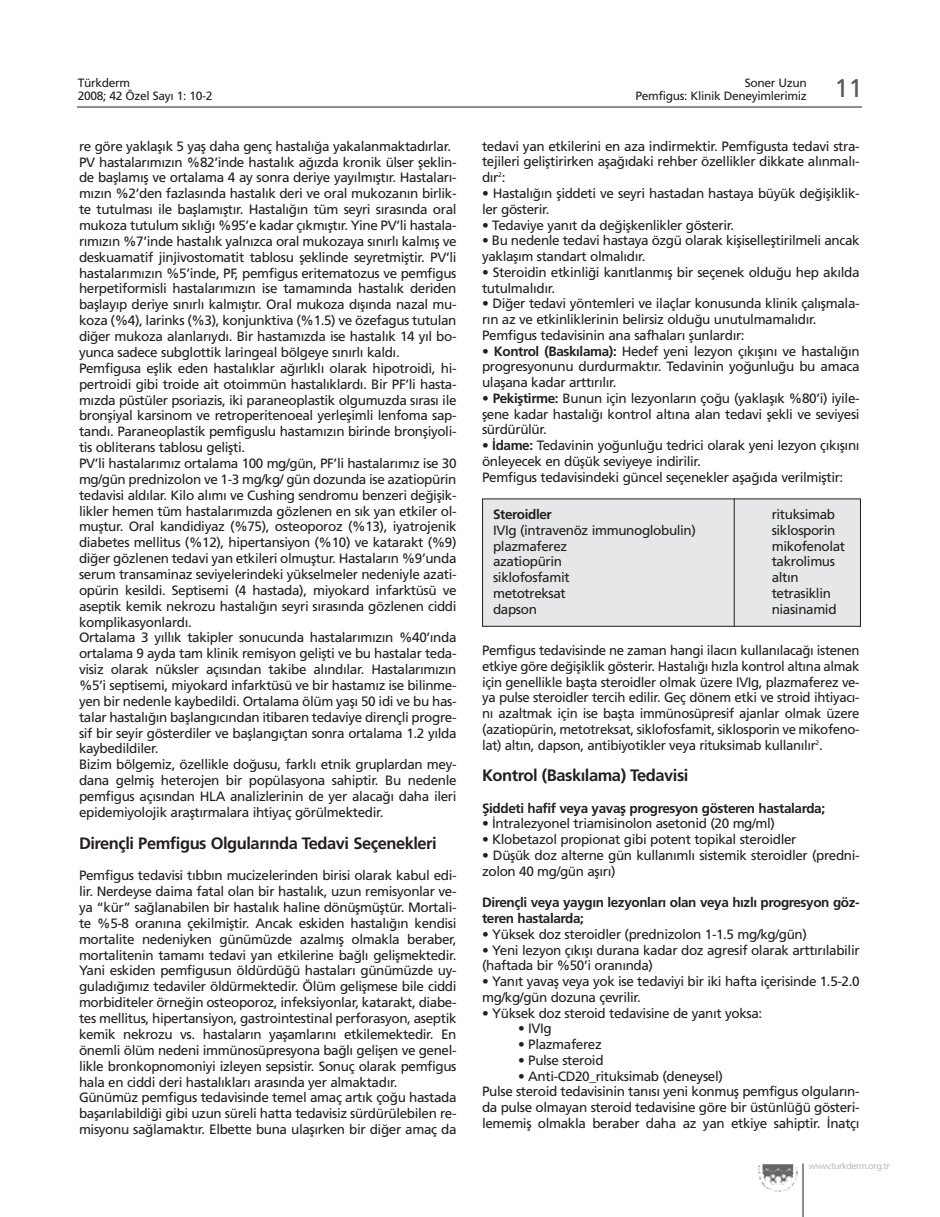
<style>
.page{position:relative;width:940px;height:1217px;background:#fff}
.page>*{position:absolute;margin:0;border:0;box-sizing:border-box;transform-origin:0 0}
.t1{font:25.5px "Frutiger";color:#58595b}
.t2{font:700 16.5px "Frutiger";letter-spacing:-.03em;color:#231f20}
.t3{font:13.5px/15.9px "Frutiger";letter-spacing:-.03em;color:#231f20}
.t4{font:700 13.5px/15.8px "Frutiger";letter-spacing:-.03em;color:#231f20}
.t5{font:12px/13.5px "Frutiger";letter-spacing:-.03em;color:#231f20;text-align:right}
.t6{font:9px "Frutiger";letter-spacing:-.055em;color:#bbbdc0}
.s1{font-weight:700}
</style>
<div class="page">
<div style="left:483px;top:499px;width:377px;height:127px;background:#e6e7e8"></div>
<hr style="left:734px;top:498px;width:1px;height:128px;background:#231f20">
<hr style="left:77px;top:107px;width:785px;height:1px;background:#231f20">
<img style="left:758px;top:1164px;width:40px;height:27px">
<hr style="left:802px;top:1163px;width:1px;height:53px;background:#231f20">
<p class="t5" style="left:78px;top:77px;width:136px;text-align:left">Türkderm<br>2008; 42 Özel Say› 1: 10-2</p>
<h1 class="t1" style="left:834px;top:78px;width:29px">11</h1>
<p class="t5" style="left:635px;top:77px;width:173px">Soner Uzun<br>Pemfigus: Klinik Deneyimlerimiz</p>
<p class="t3" style="left:79px;top:139px;width:379px">re göre yaklafl›k 5 yafl daha genç hastal›¤a yakalanmaktad›rlar.<br>PV hastalar›m›z›n %82’inde hastal›k a¤›zda kronik ülser fleklin&shy;de bafllam›fl ve ortalama 4 ay sonra deriye yay›lm›flt›r. Hastalar›- m›z›n %2’den fazlas›nda hastal›k deri ve oral mukozan›n birlik&shy;te tutulmas› ile bafllam›flt›r. Hastal›¤›n tüm seyri s›ras›nda oral mukoza tutulum s›kl›¤› %95’e kadar ç›km›flt›r. Yine PV’li hastala&shy;r›m›z›n %7’inde hastal›k yaln›zca oral mukozaya s›n›rl› kalm›fl ve deskuamatif jinjivostomatit tablosu fleklinde seyretmifltir. PV’li hastalar›m›z›n %5’inde, PF, pemfigus eritematozus ve pemfigus herpetiformisli hastalar›m›z›n ise tamam›nda hastal›k deriden bafllay›p deriye s›n›rl› kalm›flt›r. Oral mukoza d›fl›nda nazal mu&shy;koza (%4), larinks (%3), konjunktiva (%1.5) ve özefagus tutulan di¤er mukoza alanlar›yd›. Bir hastam›zda ise hastal›k 14 y›l bo&shy;yunca sadece subglottik laringeal bölgeye s›n›rl› kald›.<br>Pemfigusa efllik eden hastal›klar a¤›rl›kl› olarak hipotroidi, hi&shy;pertroidi gibi troide ait otoimmün hastal›klard›. Bir PF’li hasta&shy;m›zda püstüler psoriazis, iki paraneoplastik olgumuzda s›ras› ile bronfliyal karsinom ve retroperitenoeal yerleflimli lenfoma sap&shy;tand›. Paraneoplastik pemfiguslu hastam›z›n birinde bronfliyoli&shy;tis obliterans tablosu geliflti.<br>PV’li hastalar›m›z ortalama 100 mg/gün, PF’li hastalar›m›z ise 30 mg/gün prednizolon ve 1-3 mg/kg/ gün dozunda ise azatiopürin tedavisi ald›lar. Kilo al›m› ve Cushing sendromu benzeri de¤iflik&shy;likler hemen tüm hastalar›m›zda gözlenen en s›k yan etkiler ol&shy;mufltur. Oral kandidiyaz (%75), osteoporoz (%13), iyatrojenik diabetes mellitus (%12), hipertansiyon (%10) ve katarakt (%9) di¤er gözlenen tedavi yan etkileri olmufltur. Hastalar›n %9’unda serum transaminaz seviyelerindeki yükselmeler nedeniyle azati&shy;opürin kesildi. Septisemi (4 hastada), miyokard infarktüsü ve aseptik kemik nekrozu hastal›¤›n seyri s›ras›nda gözlenen ciddi komplikasyonlard›.<br>Ortalama 3 y›ll›k takipler sonucunda hastalar›m›z›n %40’›nda ortalama 9 ayda tam klinik remisyon geliflti ve bu hastalar teda&shy;visiz olarak nüksler aç›s›ndan takibe al›nd›lar. Hastalar›m›z›n %5’i septisemi, miyokard infarktüsü ve bir hastam›z ise bilinme&shy;yen bir nedenle kaybedildi. Ortalama ölüm yafl› 50 idi ve bu has&shy;talar hastal›¤›n bafllang›c›ndan itibaren tedaviye dirençli progre&shy;sif bir seyir gösterdiler ve bafllang›çtan sonra ortalama 1.2 y›lda kaybedildiler.<br>Bizim bölgemiz, özellikle do¤usu, farkl› etnik gruplardan mey&shy;dana gelmifl heterojen bir popülasyona sahiptir. Bu nedenle pemfigus aç›s›ndan HLA analizlerinin de yer alaca¤› daha ileri epidemiyolojik araflt›rmalara ihtiyaç görülmektedir.</p>
<p class="t2" style="left:79px;top:835px;width:359px">Dirençli Pemfigus Olgular›nda Tedavi Seçenekleri</p>
<p class="t3" style="left:79px;top:868px;width:379px">Pemfigus tedavisi t›bb›n mucizelerinden birisi olarak kabul edi&shy;lir. Nerdeyse daima fatal olan bir hastal›k, uzun remisyonlar ve&shy;ya “kür” sa¤lanabilen bir hastal›k haline dönüflmüfltür. Mortali&shy;te %5-8 oran›na çekilmifltir. Ancak eskiden hastal›¤›n kendisi mortalite nedeniyken günümüzde azalm›fl olmakla beraber, mortalitenin tamam› tedavi yan etkilerine ba¤l› geliflmektedir.<br>Yani eskiden pemfigusun öldürdü¤ü hastalar› günümüzde uy&shy;gulad›¤›m›z tedaviler öldürmektedir. Ölüm geliflmese bile ciddi morbiditeler örne¤in osteoporoz, infeksiyonlar, katarakt, diabe&shy;tes mellitus, hipertansiyon, gastrointestinal perforasyon, aseptik kemik nekrozu vs. hastalar›n yaflamlar›n› etkilemektedir. En önemli ölüm nedeni immünosüpresyona ba¤l› geliflen ve genel&shy;likle bronkopnomoniyi izleyen sepsistir. Sonuç olarak pemfigus hala en ciddi deri hastal›klar› aras›nda yer almaktad›r.<br>Günümüz pemfigus tedavisinde temel amaç art›k ço¤u hastada baflar›labildi¤i gibi uzun süreli hatta tedavisiz sürdürülebilen re&shy;misyonu sa¤lamakt›r. Elbette buna ulafl›rken bir di¤er amaç da</p>
<p class="t3" style="left:482px;top:139px;width:379px;text-align:justify">tedavi yan etkilerini en aza indirmektir. Pemfigusta tedavi stra&shy;tejileri gelifltirirken afla¤›daki rehber özellikler dikkate al›nmal›- d›r<sup>2</sup>:</p>
<p class="t3" style="left:482px;top:186px;width:379px">• Hastal›¤›n fliddeti ve seyri hastadan hastaya büyük de¤ifliklik&shy;ler gösterir.</p>
<p class="t3" style="left:482px;top:218px;width:254px">• Tedaviye yan›t da de¤iflkenlikler gösterir.</p>
<p class="t3" style="left:482px;top:234px;width:379px">• Bu nedenle tedavi hastaya özgü olarak kiflisellefltirilmeli ancak yaklafl›m standart olmal›d›r.</p>
<p class="t3" style="left:482px;top:265px;width:379px">• Steroidin etkinli¤i kan›tlanm›fl bir seçenek oldu¤u hep ak›lda tutulmal›d›r.</p>
<p class="t3" style="left:482px;top:297px;width:379px">• Di¤er tedavi yöntemleri ve ilaçlar konusunda klinik çal›flmala&shy;r›n az ve etkinliklerinin belirsiz oldu¤u unutulmamal›d›r.<br>Pemfigus tedavisinin ana safhalar› flunlard›r:</p>
<p class="t3" style="left:482px;top:344px;width:379px;text-align:justify">• <span class="s1">Kontrol (Bask›lama):</span> Hedef yeni lezyon ç›k›fl›n› ve hastal›¤›n progresyonunu durdurmakt›r. Tedavinin yo¤unlu¤u bu amaca ulaflana kadar artt›r›l›r.</p>
<p class="t3" style="left:482px;top:391px;width:379px;text-align:justify">• <span class="s1">Pekifltirme:</span> Bunun için lezyonlar›n ço¤u (yaklafl›k %80’i) iyile&shy;flene kadar hastal›¤› kontrol alt›na alan tedavi flekli ve seviyesi sürdürülür.</p>
<p class="t3" style="left:482px;top:438px;width:379px">• <span class="s1">‹dame:</span> Tedavinin yo¤unlu¤u tedrici olarak yeni lezyon ç›k›fl›n› önleyecek en düflük seviyeye indirilir.<br>Pemfigus tedavisindeki güncel seçenekler afla¤›da verilmifltir:</p>
<p class="t4" style="left:493px;top:507px;width:60px">Steroidler</p>
<p class="t3" style="left:771px;top:507px;width:65px">rituksimab</p>
<p class="t3" style="left:493px;top:523px;width:204px">IVIg (intravenöz immunoglobulin)</p>
<p class="t3" style="left:771px;top:523px;width:65px">siklosporin</p>
<p class="t3" style="left:493px;top:539px;width:76px">plazmaferez</p>
<p class="t3" style="left:771px;top:539px;width:75px">mikofenolat</p>
<p class="t3" style="left:493px;top:554px;width:70px">azatiopürin</p>
<p class="t3" style="left:771px;top:554px;width:65px">takrolimus</p>
<p class="t3" style="left:493px;top:570px;width:78px">siklofosfamit</p>
<p class="t3" style="left:771px;top:570px;width:28px">alt›n</p>
<p class="t3" style="left:493px;top:586px;width:74px">metotreksat</p>
<p class="t3" style="left:771px;top:586px;width:61px">tetrasiklin</p>
<p class="t3" style="left:493px;top:602px;width:45px">dapson</p>
<p class="t3" style="left:771px;top:602px;width:66px">niasinamid</p>
<p class="t3" style="left:482px;top:643px;width:379px;text-align:justify">Pemfigus tedavisinde ne zaman hangi ilac›n kullan›laca¤› istenen etkiye göre de¤ifliklik gösterir. Hastal›¤› h›zla kontrol alt›na almak için genellikle baflta steroidler olmak üzere IVIg, plazmaferez ve&shy;ya pulse steroidler tercih edilir. Geç dönem etki ve stroid ihtiyac›- n› azaltmak için ise baflta immünosüpresif ajanlar olmak üzere (azatiopürin, metotreksat, siklofosfamit, siklosporin ve mikofeno&shy;lat) alt›n, dapson, antibiyotikler veya rituksimab kullan›l›r<sup>2</sup>.</p>
<p class="t2" style="left:482px;top:768px;width:208px">Kontrol (Bask›lama) Tedavisi</p>
<p class="t4" style="left:482px;top:801px;width:344px">fiiddeti hafif veya yavafl progresyon gösteren hastalarda;</p>
<p class="t3" style="left:482px;top:816px;width:294px">• ‹ntralezyonel triamisinolon asetonid (20 mg/ml)</p>
<p class="t3" style="left:482px;top:832px;width:316px">• Klobetazol propionat gibi potent topikal steroidler</p>
<p class="t3" style="left:482px;top:848px;width:379px">• Düflük doz alterne gün kullan›ml› sistemik steroidler (predni&shy;zolon 40 mg/gün afl›r›)</p>
<p class="t4" style="left:482px;top:895px;width:379px">Dirençli veya yayg›n lezyonlar› olan veya h›zl› progresyon göz&shy;teren hastalarda;</p>
<p class="t3" style="left:482px;top:927px;width:326px">• Yüksek doz steroidler (prednizolon 1-1.5 mg/kg/gün)</p>
<p class="t3" style="left:482px;top:942px;width:379px">• Yeni lezyon ç›k›fl› durana kadar doz agresif olarak artt›r›labilir (haftada bir %50’i oran›nda)</p>
<p class="t3" style="left:482px;top:974px;width:379px">• Yan›t yavafl veya yok ise tedaviyi bir iki hafta içerisinde 1.5-2.0 mg/kg/gün dozuna çevrilir.</p>
<p class="t3" style="left:482px;top:1005px;width:282px">• Yüksek doz steroid tedavisine de yan›t yoksa:</p>
<p class="t3" style="left:518px;top:1021px;width:35px">• IVIg</p>
<p class="t3" style="left:518px;top:1037px;width:85px">• Plazmaferez</p>
<p class="t3" style="left:518px;top:1053px;width:87px">• Pulse steroid</p>
<p class="t3" style="left:482px;top:1068px;width:379px;text-indent:36px">• Anti-CD20_rituksimab (deneysel)<br>Pulse steroid tedavisinin tan›s› yeni konmufl pemfigus olgular›n&shy;da pulse olmayan steroid tedavisine göre bir üstünlü¤ü gösteri&shy;lememifl olmakla beraber daha az yan etkiye sahiptir. ‹natç›</p>
<p class="t6" style="left:809px;top:1162px;width:83px">www.turkderm.org.tr</p>
</div>
